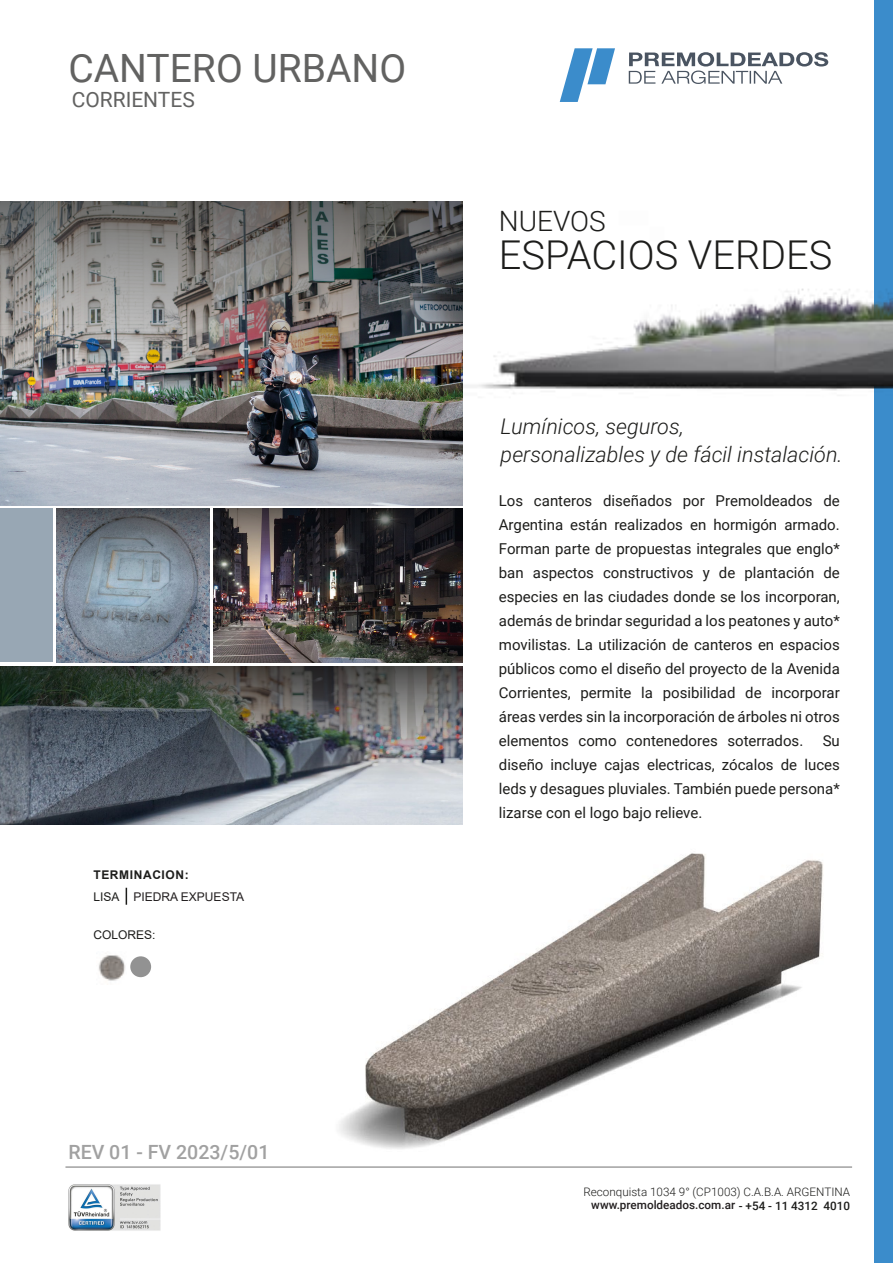
<style>
.page{position:relative;width:893px;height:1263px;background:#fff}
.page>*{position:absolute;margin:0;border:0;box-sizing:border-box;transform-origin:0 0}
.t1{font:300 39.75px "Roboto";color:#1d1d1b}
.t2{font:39px "Roboto";color:#626261}
.t3{font:300 28.05px "Roboto";color:#1d1d1b}
.t4{font:italic 300 21.6px/27.8px "Roboto";color:#1d1d1b}
.t5{font:21px "Roboto";color:#626261}
.t6{font:500 19.65px "Roboto";color:#a1a1a1}
.t7{font:15px/24px "Roboto";color:#1d1d1b;text-align:justify}
.t8{font:12px "Arial";color:#1d1d1b}
.t9{font:12px "Arial";color:#231f20}
.t10{font:700 12px "Arial";letter-spacing:.05em;color:#1d1d1b}
.t11{font:300 11.7px "Roboto";color:#1d1d1b}
.t12{font:500 11.7px "Roboto";color:#1d1d1b}
.t13{font:500 11.7px "Roboto";color:#231f20}
</style>
<div class="page">
<img style="left:213px;top:581px;width:250px;height:64px">
<svg style="left:213px;top:509px;width:250px;height:72px;background:#302d30"></svg>
<img style="left:56px;top:581px;width:153px;height:81px">
<svg style="left:56px;top:509px;width:153px;height:72px;background:#707983"></svg>
<img style="left:0;top:785px;width:174px;height:39px">
<svg style="left:0;top:666px;width:174px;height:119px;background:#434e52"></svg>
<img style="left:174px;top:645px;width:649px;height:504px">
<img style="left:0;top:391px;width:463px;height:114px">
<img style="left:0;top:201px;width:463px;height:190px">
<div style="left:874px;top:0;width:19px;height:1263px;background:#3b8ccb"></div>
<img style="left:68px;top:1184px;width:93px;height:47px">
<hr style="left:65px;top:1166px;width:787px;height:2px;background:#a1a1a1">
<svg style="left:126px;top:888px;width:1px;height:17px"></svg>
<img style="left:98px;top:955px;width:27px;height:26px">
<div style="left:0;top:509px;width:52px;height:153px;background:#98a7b4"></div>
<div style="left:130px;top:956px;width:21px;height:21px;background:#929292;border-radius:50%"></div>
<img style="left:463px;top:288px;width:430px;height:106px">
<svg style="left:629px;top:52px;width:199px;height:32px"></svg>
<svg style="left:560px;top:48px;width:55px;height:54px"></svg>
<div style="left:133px;top:889px;width:113px;height:15px;background:#fff"></div>
<h2 class="t2" style="left:68px;top:40px;width:339px">CANTERO URBANO</h2>
<h3 class="t5" style="left:72px;top:85px;width:125px">CORRIENTES</h3>
<p class="t10" style="left:93px;top:866px;width:97px">TERMINACION:</p>
<p class="t8" style="left:93px;top:889px;width:28px">LISA</p>
<p class="t8" style="left:179px;top:889px;width:65px">EXPUEXTA</p>
<p class="t8" style="left:93px;top:927px;width:64px">COLORES:</p>
<p class="t9" style="left:133px;top:889px;width:112px">PIEDRA EXPUESTA</p>
<h3 class="t6" style="left:68px;top:1138px;width:203px">REV 01 - FV 2023/5/01</h3>
<h3 class="t3" style="left:499px;top:202px;width:108px">NUEVOS</h3>
<h1 class="t1" style="left:499px;top:227px;width:335px">ESPACIOS VERDES</h1>
<h3 class="t4" style="left:501px;top:412px;width:344px">Lumínicos, seguros,<br>personalizables y de fácil instalación.</h3>
<p class="t7" style="left:499px;top:488px;width:342px">Los canteros diseñados por Premoldeados de Argentina están realizados en hormigón armado.<br>Forman parte de propuestas integrales que englo* ban aspectos constructivos y de plantación de especies en las ciudades donde se los incorporan, además de brindar seguridad a los peatones y auto* movilistas. La utilización de canteros en espacios públicos como el diseño del proyecto de la Avenida Corrientes, permite la posibilidad de incorporar áreas verdes sin la incorporación de árboles ni otros elementos como contenedores soterrados.</p>
<p class="t7" style="left:499px;top:728px;width:342px;text-indent:324px">Su diseño incluye cajas electricas, zócalos de luces leds y desagues pluviales. También puede persona* lizarse con el logo bajo relieve.</p>
<p class="t11" style="left:583px;top:1183px;width:268px">Reconquista 1034 9° (CP1003) C.A.B.A. ARGENTINA</p>
<p class="t12" style="left:620px;top:1197px;width:77px">durbanprecast</p>
<p class="t12" style="left:739px;top:1197px;width:113px">- +54 - 11 4312 4010</p>
<p class="t13" style="left:591px;top:1196px;width:145px">www.premoldeados.com.ar</p>
</div>
